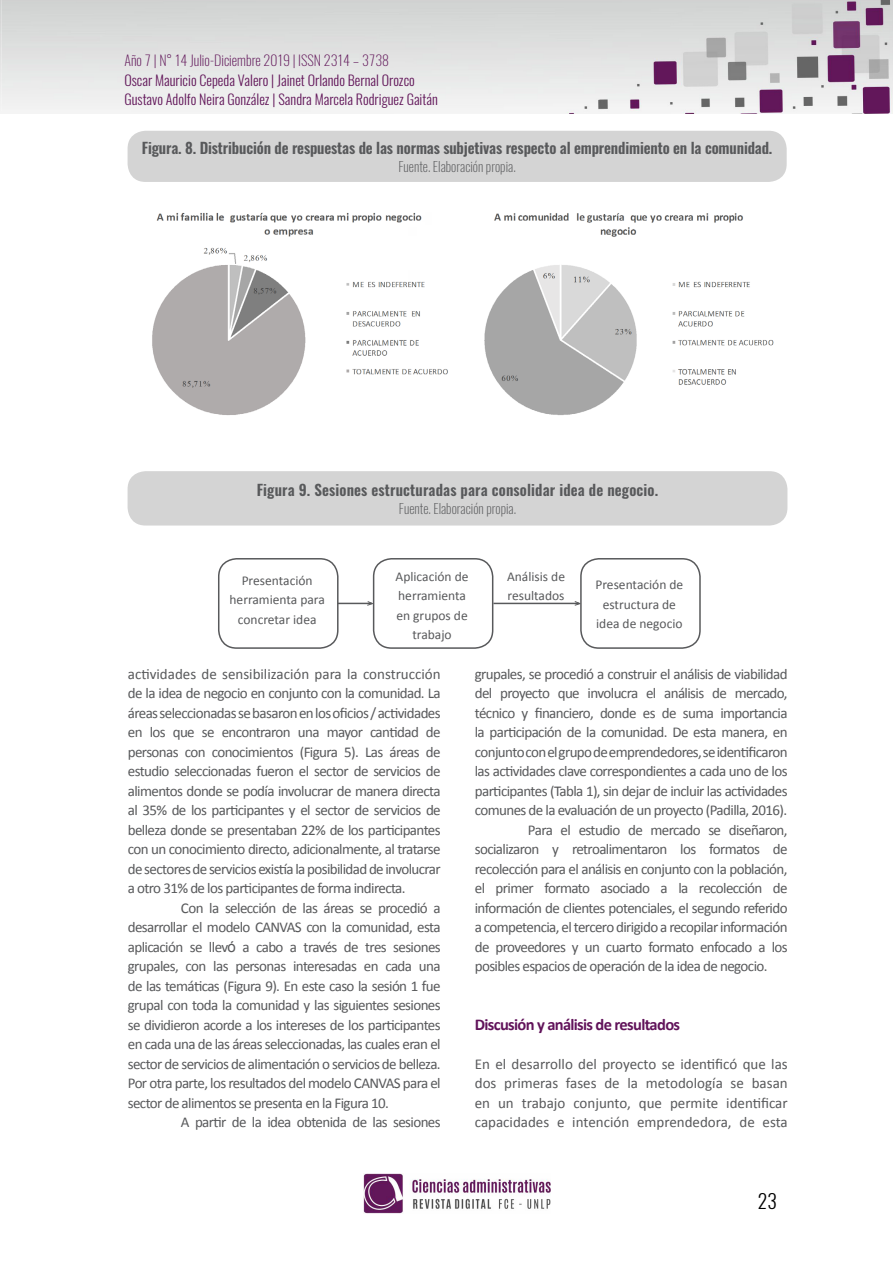
<style>
.page{position:relative;width:893px;height:1263px;background:#fff}
.page>*{position:absolute;margin:0;border:0;box-sizing:border-box;transform-origin:0 0}
.t1{font:300 19.5px "Oswald";color:#000}
.t2{font:700 16.5px "Calibri";letter-spacing:-.04em;color:#61135a}
.t3{font:15px/19.5px "Calibri";letter-spacing:-.04em;color:#58595b;text-align:justify}
.t4{font:600 15px "Oswald";letter-spacing:-.01em;color:#58595b}
.t5{font:600 15px "Oswald";letter-spacing:.01em;color:#58595b}
.t6{font:300 14.1px/19.5px "Oswald";color:#62175a}
.t7{font:200 14.1px "Oswald";color:#62175a}
.t8{font:13.5px/19.5px "Calibri";color:#58595b;text-align:center}
.t9{font:200 13.5px "Oswald";color:#58595b}
.s1{font-family:"Arial"}
</style>
<div class="page">
<img style="left:0;top:0;width:893px;height:113px">
<img style="left:0;top:1px;width:2px;height:110px">
<img style="left:363px;top:1173px;width:188px;height:41px">
<div style="left:128px;top:131px;width:659px;height:51px;background:#d4d4d4;border-radius:18px"></div>
<div style="left:128px;top:471px;width:659px;height:54px;background:#d4d4d4;border-radius:18px"></div>
<img style="left:152px;top:212px;width:622px;height:203px">
<div style="left:218px;top:558px;width:121px;height:91px;border:2px solid #58595b;border-radius:18px"></div>
<div style="left:373px;top:558px;width:120px;height:91px;border:2px solid #58595b;border-radius:18px"></div>
<div style="left:580px;top:558px;width:121px;height:91px;border:2px solid #58595b;border-radius:18px"></div>
<hr style="left:338px;top:603px;width:34px;height:1px;background:#58595b">
<svg style="left:366px;top:600px;width:8px;height:6px"></svg>
<hr style="left:493px;top:603px;width:86px;height:1px;background:#58595b">
<svg style="left:574px;top:600px;width:7px;height:6px"></svg>
<p class="t7" style="left:124px;top:48px;width:266px">Año 7 | N° 14 Julio-Diciembre 2019 | ISSN 2314 – 3738</p>
<p class="t6" style="left:124px;top:69px;width:315px">Oscar Mauricio Cepeda Valero | Jainet Orlando Bernal Orozco<br>Gustavo Adolfo Neira González | Sandra Marcela Rodriguez Gaitán</p>
<p class="t4" style="left:142px;top:140px;width:632px">Figura. 8. Distribución de respuestas de las normas subjetivas respecto al emprendimiento en la comunidad.</p>
<p class="t9" style="left:398px;top:154px;width:119px">Fuente. Elaboración propia.</p>
<p class="t5" style="left:257px;top:482px;width:403px">Figura 9. Sesiones estructuradas para consolidar idea de negocio.</p>
<p class="t9" style="left:399px;top:496px;width:119px">Fuente. Elaboración propia.</p>
<p class="t8" style="left:230px;top:571px;width:97px">Presentación herramienta para concretar idea</p>
<p class="t8" style="left:396px;top:566px;width:75px">Aplicación de herramienta en grupos de trabajo</p>
<p class="t8" style="left:595px;top:575px;width:89px">Presentación de estructura de idea de negocio</p>
<p class="t8" style="left:507px;top:566px;width:60px;text-align:left">Análisis de resultados</p>
<p class="t3" style="left:128px;top:664px;width:314px">actividades de sensibilización para la construcción de la idea de negocio en conjunto con la comunidad. La áreas seleccionadas se basaron en los oficios / actividades en los que se encontraron una mayor cantidad de personas con conocimientos (Figura 5). Las áreas de estudio seleccionadas fueron el sector de servicios de alimentos donde se podía involucrar de manera directa al 35% de los participantes y el sector de servicios de belleza donde se presentaban 22% de los participantes con un conocimiento directo, adicionalmente, al tratarse de sectores de servicios existía la posibilidad de involucrar a otro 31% de los participantes de forma indirecta.</p>
<p class="t3" style="left:128px;top:898px;width:314px;text-indent:53px">Con la selección de las áreas se procedió a desarrollar el modelo CANVAS con la comunidad, esta aplicación se llev<span class="s1">ó</span> a cabo a través de tres sesiones grupales, con las personas interesadas en cada una de las temáticas (Figura 9). En este caso la sesión 1 fue grupal con toda la comunidad y las siguientes sesiones se dividieron acorde a los intereses de los participantes en cada una de las áreas seleccionadas, las cuales eran el sector de servicios de alimentación o servicios de belleza.<br>Por otra parte, los resultados del modelo CANVAS para el sector de alimentos se presenta en la Figura 10.</p>
<p class="t3" style="left:181px;top:1113px;width:261px">A partir de la idea obtenida de las sesiones</p>
<p class="t3" style="left:475px;top:664px;width:314px">grupales, se procedió a construir el análisis de viabilidad</p>
<p class="t3" style="left:475px;top:684px;width:314px">del proyecto que involucra el análisis de mercado,</p>
<p class="t3" style="left:475px;top:703px;width:314px">técnico y financiero, donde es de suma importancia</p>
<p class="t3" style="left:475px;top:723px;width:314px">la participación de la comunidad. De esta manera, en</p>
<p class="t3" style="left:475px;top:742px;width:314px">conjunto con el grupo de emprendedores, se identificaron</p>
<p class="t3" style="left:475px;top:762px;width:314px">las actividades clave correspondientes a cada uno de los</p>
<p class="t3" style="left:475px;top:781px;width:314px">participantes (Tabla 1), sin dejar de incluir las actividades</p>
<p class="t3" style="left:475px;top:801px;width:314px">comunes de la evaluación de un proyecto (Padilla, 2016).</p>
<p class="t3" style="left:528px;top:820px;width:261px">Para el estudio de mercado se diseñaron,</p>
<p class="t3" style="left:475px;top:840px;width:314px">socializaron y retroalimentaron los formatos de</p>
<p class="t3" style="left:475px;top:859px;width:314px">recolección para el análisis en conjunto con la población,</p>
<p class="t3" style="left:475px;top:879px;width:314px">el primer formato asociado a la recolección de</p>
<p class="t3" style="left:475px;top:898px;width:314px">información de clientes potenciales, el segundo referido</p>
<p class="t3" style="left:475px;top:918px;width:314px">a competencia, el tercero dirigido a recopilar información</p>
<p class="t3" style="left:475px;top:937px;width:314px">de proveedores y un cuarto formato enfocado a los</p>
<p class="t3" style="left:475px;top:957px;width:294px">posibles espacios de operación de la idea de negocio.</p>
<p class="t2" style="left:475px;top:1014px;width:207px">Discusión y análisis de resultados</p>
<p class="t3" style="left:475px;top:1054px;width:314px">En el desarrollo del proyecto se identificó que las dos primeras fases de la metodología se basan en un trabajo conjunto, que permite identificar capacidades e intención emprendedora, de esta</p>
<h1 class="t1" style="left:758px;top:1183px;width:20px">23</h1>
</div>
